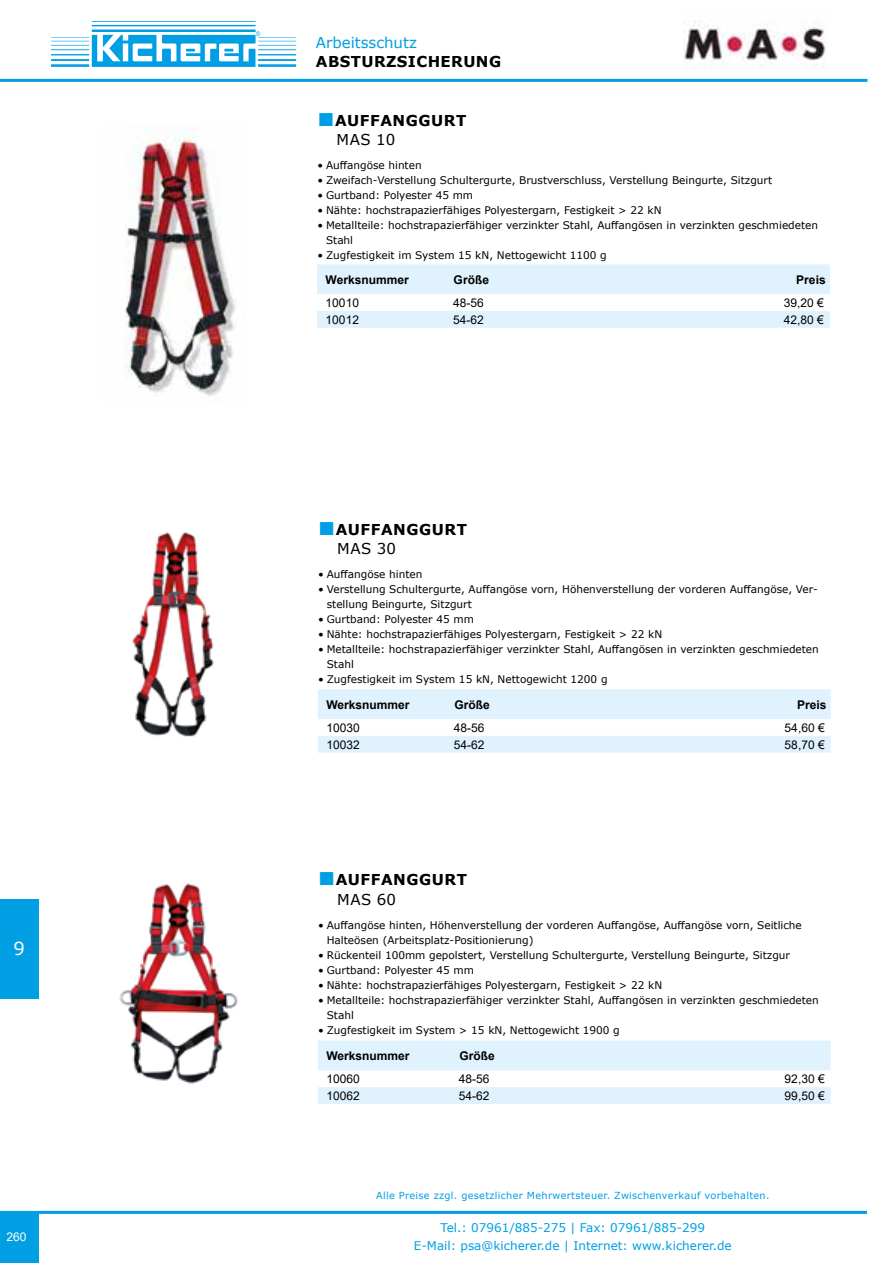
<style>
.page{position:relative;width:893px;height:1263px;background:#fff}
.page>*{position:absolute;margin:0;border:0;box-sizing:border-box;transform-origin:0 0}
.t1{font:18px "Verdana";color:#fff}
.t2{font:700 15px/19.4px "Verdana";letter-spacing:.035em;color:#000}
.t3{font:15px "Verdana";color:#009ee3}
.t4{font:12px "Arial";color:#000}
.t5{font:12px/18px "Verdana";color:#009ee3;text-align:center}
.t6{font:700 12px "Arial";color:#000}
.t7{font:12px "Arial";color:#fff}
.t8{font:10.5px/15px "Verdana";color:#000}
.t9{font:9.75px "Verdana";letter-spacing:.03em;color:#009ee3}
.s1{font-family:"Times New Roman";font-weight:400;font-size:28.5px;color:#009ee3}
.s2{font-weight:400}
</style>
<div class="page">
<hr style="left:0;top:79px;width:867px;height:3px;background:#009ee3">
<div style="left:0;top:1211px;width:39px;height:52px;background:#009ee3"></div>
<svg style="left:51px;top:21px;width:245px;height:46px"></svg>
<div style="left:0;top:899px;width:38px;height:99px;background:#009ee3"></div>
<hr style="left:0;top:1211px;width:867px;height:3px;background:#009ee3">
<img style="left:683px;top:20px;width:143px;height:47px">
<div style="left:317px;top:264px;width:513px;height:30px;background:#dff2fd"></div>
<div style="left:317px;top:311px;width:513px;height:17px;background:#dff2fd"></div>
<img style="left:124px;top:125px;width:112px;height:271px">
<div style="left:318px;top:689px;width:513px;height:30px;background:#dff2fd"></div>
<div style="left:318px;top:736px;width:513px;height:17px;background:#dff2fd"></div>
<img style="left:132px;top:531px;width:82px;height:206px">
<div style="left:318px;top:1040px;width:513px;height:30px;background:#dff2fd"></div>
<div style="left:318px;top:1087px;width:513px;height:17px;background:#dff2fd"></div>
<img style="left:119px;top:883px;width:119px;height:201px">
<h1 class="t1" style="left:13px;top:936px;width:13px">9</h1>
<p class="t7" style="left:6px;top:1229px;width:22px">260</p>
<h2 class="t3" style="left:316px;top:32px;width:103px">Arbeitsschutz</h2>
<h2 class="t2" style="left:316px;top:52px;width:187px">ABSTURZSICHERUNG</h2>
<h2 class="t2" style="left:337px;top:111px;width:131px;text-indent:-19px"><span class="s1">■</span>AUFFANGGURT<br><span class="s2">MAS 10</span></h2>
<p class="t8" style="left:317px;top:158px;width:106px">• Auffangöse hinten</p>
<p class="t8" style="left:317px;top:173px;width:456px">• Zweifach-Verstellung Schultergurte, Brustverschluss, Verstellung Beingurte, Sitzgurt</p>
<p class="t8" style="left:317px;top:188px;width:157px">• Gurtband: Polyester 45 mm</p>
<p class="t8" style="left:317px;top:203px;width:346px">• Nähte: hochstrapazierfähiges Polyestergarn, Festigkeit &gt; 22 kN</p>
<p class="t8" style="left:326px;top:218px;width:494px;text-indent:-9px">• Metallteile: hochstrapazierfähiger verzinkter Stahl, Auffangösen in verzinkten geschmiedeten<br>Stahl</p>
<p class="t8" style="left:317px;top:248px;width:291px">• Zugfestigkeit im System 15 kN, Nettogewicht 1100 g</p>
<p class="t6" style="left:326px;top:271px;width:85px">Werksnummer</p>
<p class="t6" style="left:454px;top:271px;width:37px">Größe</p>
<p class="t6" style="left:796px;top:271px;width:31px">Preis</p>
<p class="t4" style="left:326px;top:294px;width:35px">10010</p>
<p class="t4" style="left:453px;top:294px;width:32px">48-56</p>
<p class="t4" style="left:784px;top:294px;width:42px">39,20 €</p>
<p class="t4" style="left:326px;top:311px;width:35px">10012</p>
<p class="t4" style="left:453px;top:311px;width:32px">54-62</p>
<p class="t4" style="left:784px;top:311px;width:42px">42,80 €</p>
<h2 class="t2" style="left:337px;top:519px;width:131px;text-indent:-19px"><span class="s1">■</span>AUFFANGGURT<br><span class="s2">MAS 30</span></h2>
<p class="t8" style="left:318px;top:567px;width:106px">• Auffangöse hinten</p>
<p class="t8" style="left:327px;top:582px;width:493px;text-indent:-9px">• Verstellung Schultergurte, Auffangöse vorn, Höhenverstellung der vorderen Auffangöse, Ver&shy;stellung Beingurte, Sitzgurt</p>
<p class="t8" style="left:318px;top:612px;width:157px">• Gurtband: Polyester 45 mm</p>
<p class="t8" style="left:318px;top:627px;width:346px">• Nähte: hochstrapazierfähiges Polyestergarn, Festigkeit &gt; 22 kN</p>
<p class="t8" style="left:327px;top:642px;width:494px;text-indent:-9px">• Metallteile: hochstrapazierfähiger verzinkter Stahl, Auffangösen in verzinkten geschmiedeten<br>Stahl</p>
<p class="t8" style="left:318px;top:672px;width:291px">• Zugfestigkeit im System 15 kN, Nettogewicht 1200 g</p>
<p class="t6" style="left:326px;top:696px;width:85px">Werksnummer</p>
<p class="t6" style="left:454px;top:696px;width:37px">Größe</p>
<p class="t6" style="left:797px;top:696px;width:31px">Preis</p>
<p class="t4" style="left:326px;top:719px;width:35px">10030</p>
<p class="t4" style="left:454px;top:719px;width:32px">48-56</p>
<p class="t4" style="left:785px;top:719px;width:42px">54,60 €</p>
<p class="t4" style="left:326px;top:736px;width:35px">10032</p>
<p class="t4" style="left:454px;top:736px;width:32px">54-62</p>
<p class="t4" style="left:785px;top:736px;width:42px">58,70 €</p>
<h2 class="t2" style="left:337px;top:870px;width:131px;text-indent:-19px"><span class="s1">■</span>AUFFANGGURT<br><span class="s2">MAS 60</span></h2>
<p class="t8" style="left:327px;top:917px;width:477px;text-indent:-9px">• Auffangöse hinten, Höhenverstellung der vorderen Auffangöse, Auffangöse vorn, Seitliche<br>Halteösen (Arbeitsplatz-Positionierung)</p>
<p class="t8" style="left:318px;top:947px;width:473px">• Rückenteil 100mm gepolstert, Verstellung Schultergurte, Verstellung Beingurte, Sitzgur</p>
<p class="t8" style="left:318px;top:962px;width:157px">• Gurtband: Polyester 45 mm</p>
<p class="t8" style="left:318px;top:977px;width:346px">• Nähte: hochstrapazierfähiges Polyestergarn, Festigkeit &gt; 22 kN</p>
<p class="t8" style="left:327px;top:992px;width:494px;text-indent:-9px">• Metallteile: hochstrapazierfähiger verzinkter Stahl, Auffangösen in verzinkten geschmiedeten<br>Stahl</p>
<p class="t8" style="left:318px;top:1022px;width:303px">• Zugfestigkeit im System &gt; 15 kN, Nettogewicht 1900 g</p>
<p class="t6" style="left:326px;top:1047px;width:85px">Werksnummer</p>
<p class="t6" style="left:459px;top:1047px;width:37px">Größe</p>
<p class="t4" style="left:326px;top:1071px;width:35px">10060</p>
<p class="t4" style="left:459px;top:1071px;width:32px">48-56</p>
<p class="t4" style="left:785px;top:1071px;width:42px">92,30 €</p>
<p class="t4" style="left:326px;top:1087px;width:35px">10062</p>
<p class="t4" style="left:459px;top:1087px;width:32px">54-62</p>
<p class="t4" style="left:785px;top:1087px;width:42px">99,50 €</p>
<p class="t9" style="left:376px;top:1189px;width:395px">Alle Preise zzgl. gesetzlicher Mehrwertsteuer. Zwischenverkauf vorbehalten.</p>
<p class="t5" style="left:414px;top:1219px;width:319px">Tel.: 07961/885-275 | Fax: 07961/885-299<br>E-Mail: psa@kicherer.de | Internet: www.kicherer.de</p>
</div>
